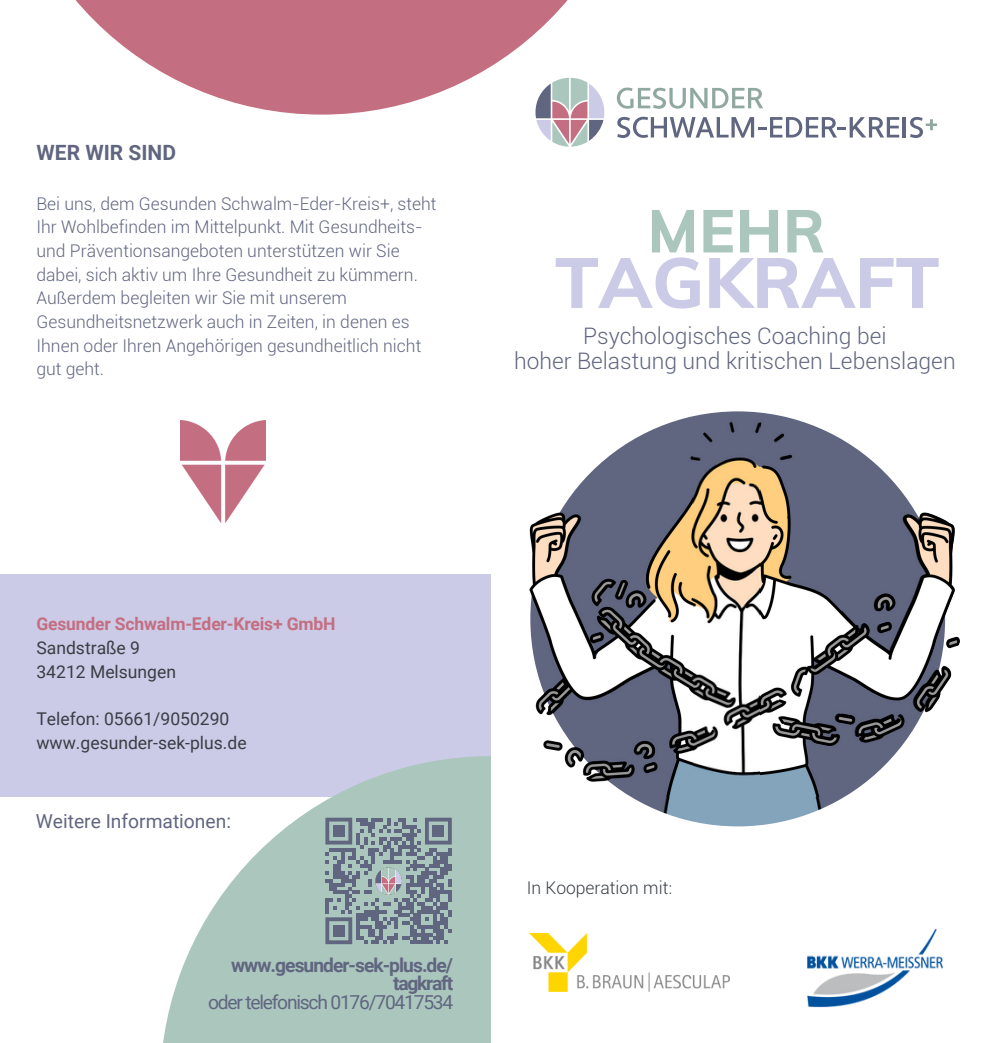
<style>
.page{position:relative;width:982px;height:1043px;background:#fff}
.page>*{position:absolute;margin:0;border:0;box-sizing:border-box;transform-origin:0 0}
.t1{font:800 70px "Muli";color:#cbcbe7}
.t2{font:800 59.68px "Muli";color:#aac6bd}
.t3{font:300 22.75px/24.8px "Roboto";color:#616680;text-align:center}
.t4{font:700 21px "Roboto";color:#616680}
.t5{font:700 19.25px "Roboto";letter-spacing:-.05em;color:#616680}
.t6{font:19.25px "Roboto";letter-spacing:-.06em;color:#616680}
.t7{font:19.25px "Roboto";color:#616680}
.t8{font:300 17.5px/23.6px "Roboto";color:#616680}
.t9{font:17.5px "Roboto";color:#393e44}
.t10{font:700 17.5px "Roboto";letter-spacing:-.01em;color:#c46e81}
.t11{font:300 17.5px "Roboto";color:#393e44}
</style>
<div class="page">
<svg style="left:75px;top:0;width:568px;height:115px;fill:#c46e81"></svg>
<div style="left:0;top:574px;width:491px;height:222px;background:#cbcbe7"></div>
<img style="left:529px;top:933px;width:201px;height:58px">
<img style="left:807px;top:928px;width:135px;height:79px">
<svg style="left:535px;top:78px;width:69px;height:69px"></svg>
<svg style="left:617px;top:88px;width:146px;height:21px"></svg>
<svg style="left:617px;top:117px;width:282px;height:21px"></svg>
<hr style="left:903px;top:117px;width:3px;height:20px;background:#616680">
<svg style="left:910px;top:117px;width:27px;height:21px"></svg>
<img style="left:180px;top:421px;width:85px;height:101px">
<svg style="left:160px;top:756px;width:331px;height:286px;fill:#aac6bd"></svg>
<svg style="left:325px;top:817px;width:127px;height:126px;background:#84959d"></svg>
<div style="left:333px;top:825px;width:11px;height:11px;background:#616680"></div>
<div style="left:433px;top:825px;width:11px;height:11px;background:#616680"></div>
<div style="left:333px;top:924px;width:11px;height:12px;background:#616680"></div>
<img style="left:371px;top:863px;width:35px;height:34px">
<img style="left:530px;top:411px;width:415px;height:415px;border-radius:50%">
<img style="left:529px;top:416px;width:164px;height:380px">
<img style="left:760px;top:413px;width:198px;height:383px">
<p class="t4" style="left:37px;top:140px;width:141px">WER WIR SIND</p>
<p class="t8" style="left:36px;top:192px;width:401px">Bei uns, dem Gesunden Schwalm-Eder-Kreis+, steht Ihr Wohlbefinden im Mittelpunkt. Mit Gesundheits&shy;und Präventionsangeboten unterstützen wir Sie dabei, sich aktiv um Ihre Gesundheit zu kümmern.<br>Außerdem begleiten wir Sie mit unserem Gesundheitsnetzwerk auch in Zeiten, in denen es Ihnen oder Ihren Angehörigen gesundheitlich nicht gut geht.</p>
<p class="t2" style="left:647px;top:192px;width:179px">MEHR</p>
<p class="t1" style="left:555px;top:237px;width:386px">TAGKRAFT</p>
<p class="t3" style="left:514px;top:323px;width:443px">Psychologisches Coaching bei<br>hoher Belastung und kritischen Lebenslagen</p>
<h2 class="t10" style="left:36px;top:614px;width:300px">Gesunder Schwalm-Eder-Kreis+ GmbH</h2>
<h1 class="t9" style="left:36px;top:637px;width:105px">Sandstraße 9</h1>
<h4 class="t9" style="left:36px;top:661px;width:141px">34212 Melsungen</h4>
<p class="t9" style="left:36px;top:708px;width:194px">Telefon: 05661/9050290</p>
<p class="t9" style="left:36px;top:732px;width:212px">www.gesunder-sek-plus.de</p>
<p class="t7" style="left:36px;top:809px;width:197px">Weitere Informationen:</p>
<p class="t5" style="left:231px;top:953px;width:223px">www.gesunder-sek-plus.de/</p>
<p class="t5" style="left:393px;top:972px;width:62px">tagkraft</p>
<p class="t6" style="left:208px;top:990px;width:247px">oder telefonisch 0176/70417534</p>
<p class="t11" style="left:527px;top:877px;width:147px">In Kooperation mit:</p>
</div>
